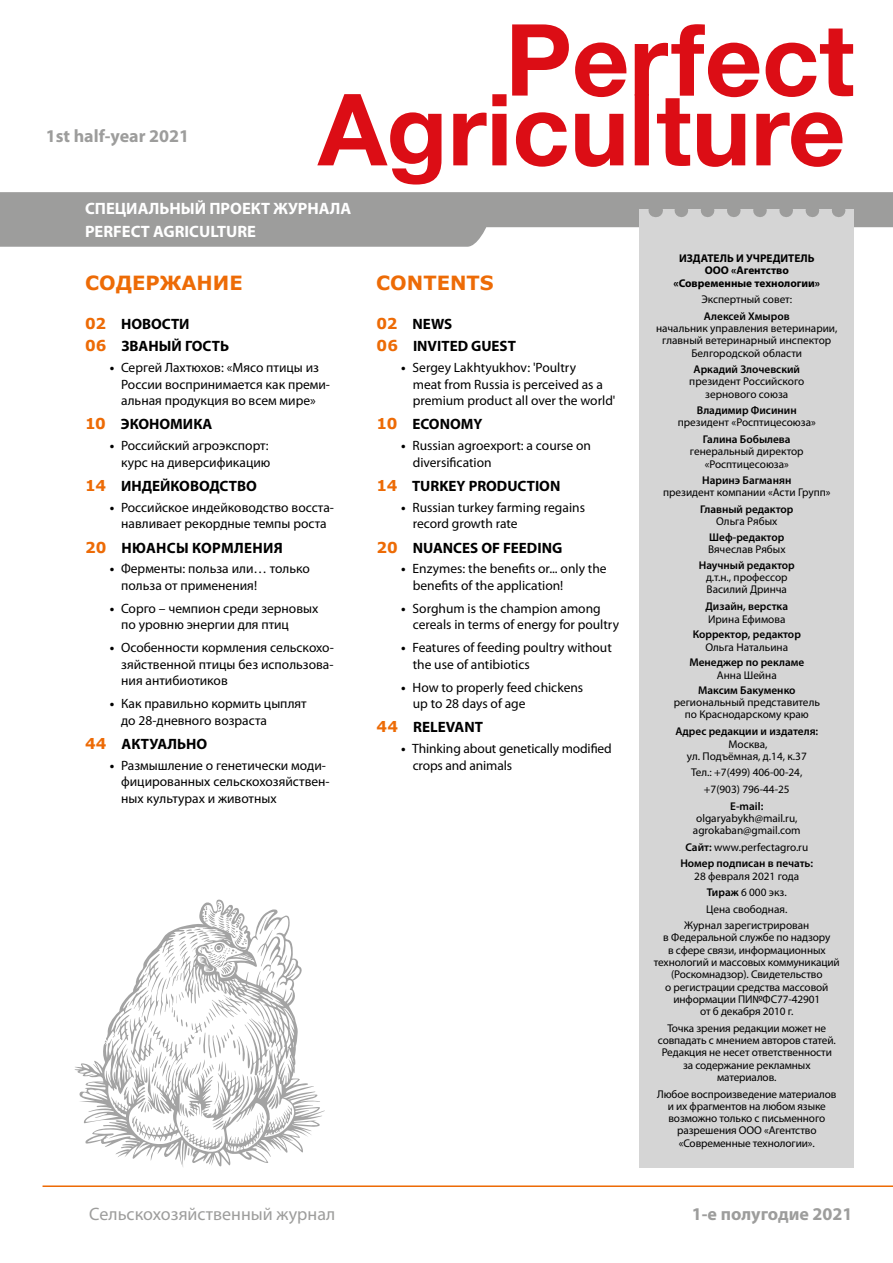
<style>
.page{position:relative;width:893px;height:1263px;background:#fff}
.page>*{position:absolute;margin:0;border:0;box-sizing:border-box;transform-origin:0 0}
.t1{font:700 19.5px "Verdana";color:#ed6b06}
.t2{font:700 18px "Myriad Pro";color:#9d9d9c}
.t3{font:18px "Myriad Pro";color:#9d9d9c}
.t4{font:700 16.5px/22.5px "Myriad Pro";color:#fff}
.t5{font:700 15px/22.2px "Myriad Pro";color:#000}
.t6{font:700 15px "Myriad Pro";letter-spacing:.02em;color:#000}
.t7{font:13.5px/16.5px "Myriad Pro";color:#000}
.t8{font:11.25px/12.3px "Myriad Pro";letter-spacing:-.005em;color:#000;text-align:center}
.t9{font:600 11.25px/16.5px "Myriad Pro";color:#000;text-align:center}
.t10{font:700 11.25px/12.3px "Myriad Pro";color:#000;text-align:center}
.s1{font-family:"Verdana";color:#ed6b06}
.s2{font-weight:700}
.s3{font-weight:400}
.s4{font-weight:600}
</style>
<div class="page">
<hr style="left:43px;top:1185px;width:850px;height:2px;background:#ed6b06">
<svg style="left:0;top:192px;width:893px;height:55px;fill:#9d9d9c"></svg>
<div style="left:639px;top:209px;width:214px;height:959px;background:#d5d5d5"></div>
<svg style="left:681px;top:204px;width:170px;height:13px"></svg>
<svg style="left:655px;top:204px;width:1px;height:13px"></svg>
<svg style="left:864px;top:204px;width:1px;height:13px"></svg>
<svg style="left:74px;top:899px;width:251px;height:268px"></svg>
<svg style="left:129px;top:903px;width:150px;height:252px"></svg>
<svg style="left:317px;top:24px;width:536px;height:161px"></svg>
<h2 class="t2" style="left:46px;top:124px;width:145px">1st half-year 2021</h2>
<h3 class="t4" style="left:85px;top:197px;width:268px">СПЕЦИАЛЬНЫЙ ПРОЕКТ ЖУРНАЛА<br>PERFECT AGRICULTURE</h3>
<h1 class="t1" style="left:85px;top:270px;width:159px">СОДЕРЖАНИЕ</h1>
<h1 class="t1" style="left:376px;top:270px;width:119px">CONTENTS</h1>
<h3 class="t5" style="left:85px;top:312px;width:146px"><span class="s1">02</span> НОВОСТИ<br><span class="s1">06</span> ЗВАНЫЙ ГОСТЬ</h3>
<p class="t7" style="left:121px;top:359px;width:210px;text-indent:-11px"><span class="s2">•</span> Сергей Лахтюхов: «Мясо птицы из<br>России воспринимается как преми&shy;альная продукция во всем мире»</p>
<h3 class="t5" style="left:85px;top:413px;width:129px"><span class="s1">10</span> ЭКОНОМИКА</h3>
<p class="t7" style="left:110px;top:437px;width:162px;text-align:right"><span class="s2">•</span> Российский агроэкспорт: курс на диверсификацию</p>
<h3 class="t5" style="left:85px;top:474px;width:173px"><span class="s1">14</span> ИНДЕЙКОВОДСТВО</h3>
<p class="t7" style="left:110px;top:499px;width:226px;text-align:center"><span class="s2">•</span> Российское индейководство восста&shy;навливает рекордные темпы роста</p>
<h3 class="t6" style="left:85px;top:538px;width:199px"><span class="s1">20</span> НЮАНСЫ КОРМЛЕНИЯ</h3>
<p class="t7" style="left:121px;top:560px;width:190px;text-indent:-11px"><span class="s2">•</span> Ферменты: польза или… только польза от применения!</p>
<p class="t7" style="left:121px;top:600px;width:199px;text-indent:-11px"><span class="s2">•</span> Сорго – чемпион среди зерновых по уровню энергии для птиц</p>
<p class="t7" style="left:121px;top:639px;width:214px;text-align:justify;text-indent:-11px"><span class="s2">•</span> Особенности кормления сельскохо&shy;зяйственной птицы без использова&shy;ния антибиотиков</p>
<p class="t7" style="left:121px;top:695px;width:187px;text-indent:-11px"><span class="s2">•</span> Как правильно кормить цыплят до 28-дневного возраста</p>
<h3 class="t5" style="left:85px;top:732px;width:124px"><span class="s1">44</span> АКТУАЛЬНО</h3>
<p class="t7" style="left:121px;top:757px;width:210px;text-indent:-11px"><span class="s2">•</span> Размышление о генетически моди&shy;фицированных сельскохозяйствен&shy;ных культурах и животных</p>
<h3 class="t5" style="left:377px;top:312px;width:141px"><span class="s1">02</span> NEWS<br><span class="s1">06</span> INVITED GUEST</h3>
<p class="t7" style="left:413px;top:359px;width:204px;text-indent:-11px"><span class="s2">•</span> Sergey Lakhtyukhov: 'Poultry<br>meat from Russia is perceived as a premium product all over the world'</p>
<h3 class="t5" style="left:377px;top:413px;width:107px"><span class="s1">10</span> ECONOMY</h3>
<p class="t7" style="left:413px;top:437px;width:180px;text-indent:-11px"><span class="s2">•</span> Russian agroexport: a course on diversification</p>
<h3 class="t5" style="left:377px;top:474px;width:185px"><span class="s1">14</span> TURKEY PRODUCTION</h3>
<p class="t7" style="left:413px;top:499px;width:174px;text-indent:-11px"><span class="s2">•</span> Russian turkey farming regains record growth rate</p>
<h3 class="t5" style="left:377px;top:536px;width:187px"><span class="s1">20</span> NUANCES OF FEEDING</h3>
<p class="t7" style="left:413px;top:560px;width:195px;text-indent:-11px"><span class="s2">•</span> Enzymes: the benefits or... only the benefits of the application!</p>
<p class="t7" style="left:413px;top:600px;width:208px;text-indent:-11px"><span class="s2">•</span> Sorghum is the champion among cereals in terms of energy for poultry</p>
<p class="t7" style="left:413px;top:639px;width:201px;text-indent:-11px"><span class="s2">•</span> Features of feeding poultry without the use of antibiotics</p>
<p class="t7" style="left:413px;top:679px;width:172px;text-indent:-11px"><span class="s2">•</span> How to properly feed chickens up to 28 days of age</p>
<h3 class="t5" style="left:377px;top:716px;width:108px"><span class="s1">44</span> RELEVANT</h3>
<p class="t7" style="left:413px;top:740px;width:201px;text-indent:-11px"><span class="s2">•</span> Thinking about genetically modified crops and animals</p>
<p class="t10" style="left:673px;top:252px;width:148px">ИЗДАТЕЛЬ И УЧРЕДИТЕЛЬ<br>ООО «Агентство «Современные технологии»</p>
<p class="t8" style="left:701px;top:293px;width:92px">Экспертный совет:</p>
<p class="t9" style="left:704px;top:307px;width:87px">Алексей Хмыров</p>
<p class="t8" style="left:656px;top:322px;width:183px">начальник управления ветеринарии, главный ветеринарный инспектор<br>Белгородской области</p>
<p class="t9" style="left:693px;top:361px;width:108px">Аркадий Злочевский</p>
<p class="t8" style="left:689px;top:375px;width:117px">президент Российского зернового союза</p>
<p class="t9" style="left:697px;top:402px;width:101px">Владимир Фисинин</p>
<p class="t8" style="left:678px;top:416px;width:140px">президент «Росптицесоюза»</p>
<p class="t9" style="left:703px;top:431px;width:89px">Галина Бобылева</p>
<p class="t8" style="left:690px;top:445px;width:115px">генеральный директор «Росптицесоюза»</p>
<p class="t9" style="left:702px;top:472px;width:91px">Наринэ Багманян</p>
<p class="t8" style="left:663px;top:486px;width:169px">президент компании «Асти Групп»</p>
<p class="t9" style="left:700px;top:500px;width:95px">Главный редактор</p>
<p class="t8" style="left:716px;top:515px;width:63px">Ольга Рябых</p>
<p class="t9" style="left:709px;top:528px;width:76px">Шеф-редактор</p>
<p class="t8" style="left:708px;top:543px;width:79px">Вячеслав Рябых</p>
<p class="t9" style="left:699px;top:556px;width:98px">Научный редактор</p>
<p class="t8" style="left:706px;top:571px;width:83px;text-align:left">д.т.н., профессор<br>Василий Дринча</p>
<p class="t9" style="left:705px;top:598px;width:84px">Дизайн, верстка</p>
<p class="t8" style="left:708px;top:613px;width:79px">Ирина Ефимова</p>
<p class="t9" style="left:693px;top:626px;width:110px">Корректор, редактор</p>
<p class="t8" style="left:705px;top:640px;width:84px">Ольга Натальина</p>
<p class="t9" style="left:689px;top:654px;width:116px">Менеджер по рекламе</p>
<p class="t8" style="left:717px;top:668px;width:61px">Анна Шейна</p>
<p class="t9" style="left:698px;top:681px;width:99px">Максим Бакуменко</p>
<p class="t8" style="left:674px;top:696px;width:148px">региональный представитель по Краснодарскому краю</p>
<p class="t9" style="left:675px;top:723px;width:144px">Адрес редакции и издателя:</p>
<p class="t8" style="left:687px;top:737px;width:121px">Москва,<br>ул. Подъёмная, д.14, к.37</p>
<p class="t8" style="left:691px;top:764px;width:113px;line-height:16.5px">Тел.: +7(499) 406-00-24, +7(903) 796-44-25</p>
<p class="t9" style="left:730px;top:797px;width:35px">E-mail:</p>
<p class="t8" style="left:693px;top:812px;width:109px;text-align:left">olgaryabykh@mail.ru, agrokaban@gmail.com</p>
<p class="t9" style="left:680px;top:838px;width:134px">Сайт: <span class="s3">www.perfectagro.ru<br></span>Номер подписан в печать:</p>
<p class="t8" style="left:684px;top:867px;width:127px;line-height:16.5px">28 февраля 2021 года<br><span class="s4">Тираж</span> 6 000 экз.<br>Цена свободная.<br>Журнал зарегистрирован</p>
<p class="t8" style="left:654px;top:931px;width:187px">в Федеральной службе по надзору<br>в сфере связи, информационных технологий и массовых коммуникаций (Роскомнадзор). Свидетельство<br>о регистрации средства массовой информации ПИ№ФС77-42901<br>от б декабря 2010 г.</p>
<p class="t8" style="left:658px;top:1022px;width:179px">Точка зрения редакции может не совпадать с мнением авторов статей.<br>Редакция не несет ответственности за содержание рекламных материалов.</p>
<p class="t8" style="left:657px;top:1087px;width:181px">Любое воспроизведение материалов и их фрагментов на любом языке возможно только с письменного разрешения OOO «Агентство «Современные технологии».</p>
<h2 class="t3" style="left:89px;top:1203px;width:247px">Сельскохозяйственный журнал</h2>
<h2 class="t2" style="left:692px;top:1202px;width:162px">1-е полугодие 2021</h2>
</div>
